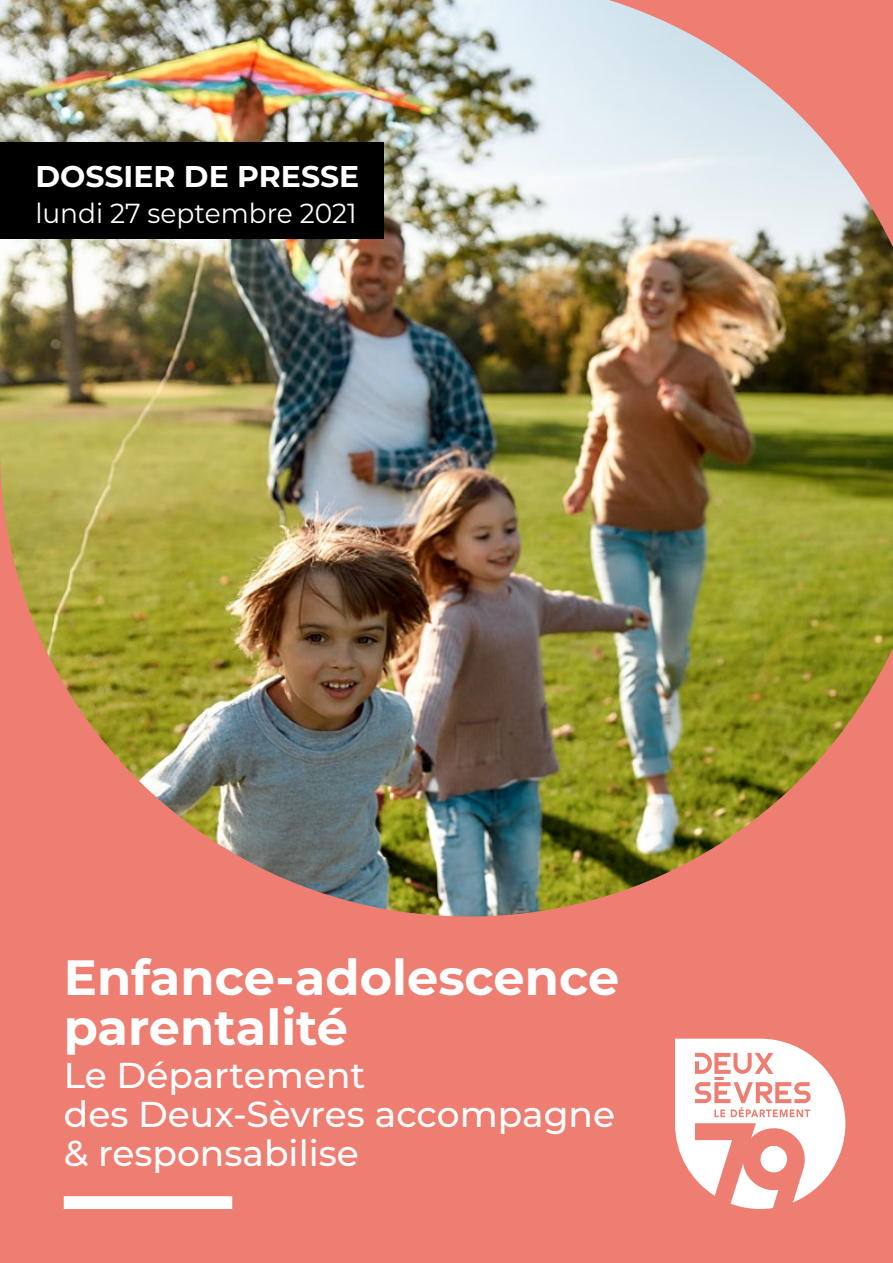
<style>
.page{position:relative;width:893px;height:1263px;background:#ef7e72}
.page>*{position:absolute;margin:0;border:0;box-sizing:border-box;transform-origin:0 0}
.t1{font:700 49.5px/49.5px "Montserrat";color:#fff}
.t2{font:500 36px/39px "Montserrat";color:#fff}
.t3{font:700 30px "Montserrat";color:#fff}
.t4{font:27.6px "Montserrat";color:#fff;scale:.96 1}
</style>
<div class="page">
<img style="left:0;top:0;width:893px;height:916px">
<div style="left:64px;top:1196px;width:168px;height:13px;background:#fff"></div>
<svg style="left:675px;top:1039px;width:170px;height:170px"></svg>
<div style="left:0;top:142px;width:383px;height:97px;background:#000"></div>
<p class="t3" style="left:35px;top:155px;width:325px">DOSSIER DE PRESSE</p>
<p class="t4" style="left:35px;top:194px;width:336px">lundi 27 septembre 2021</p>
<h1 class="t1" style="left:64px;top:951px;width:557px">Enfance-adolescence parentalité</h1>
<p class="t2" style="left:64px;top:1054px;width:553px">Le Département<br>des Deux-Sèvres accompagne &amp; responsabilise</p>
</div>
